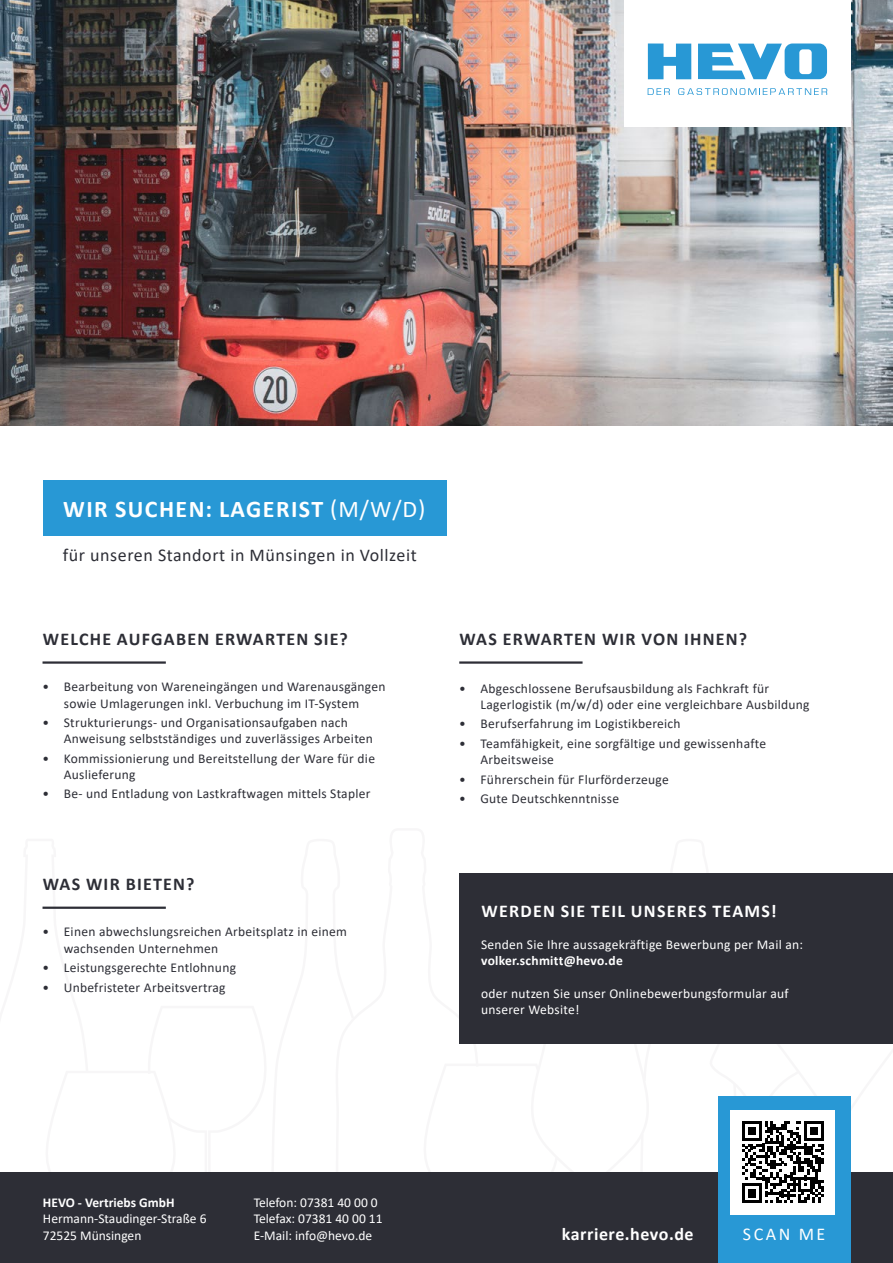
<style>
.page{position:relative;width:893px;height:1263px;background:#fff}
.page>*{position:absolute;margin:0;border:0;box-sizing:border-box;transform-origin:0 0}
.t1{font:700 24px "Calibri";letter-spacing:.06em;color:#fff}
.t2{font:700 18px "Calibri";letter-spacing:.07em;color:#2d2e36}
.t3{font:18px "Calibri";letter-spacing:.03em;color:#2d2e36}
.t4{font:700 18px "Calibri";letter-spacing:.07em;color:#fff}
.t5{font:700 18px "Calibri";letter-spacing:.03em;color:#fff}
.t6{font:18px "Calibri";letter-spacing:.14em;color:#fff}
.t7{font:13.5px/16.2px "Calibri";letter-spacing:.02em;color:#2d2e36}
.t8{font:13.5px/16.2px "Calibri";letter-spacing:.01em;color:#fff}
.t9{font:700 13.5px "Calibri";letter-spacing:.02em;color:#fff}
.t10{font:700 13.5px "Calibri";color:#fff}
.s1{font-weight:400}
</style>
<div class="page">
<div style="left:0;top:1172px;width:893px;height:91px;background:#2d2e36"></div>
<div style="left:718px;top:1096px;width:132px;height:167px;background:#2898d5"></div>
<div style="left:731px;top:1110px;width:104px;height:104px;background:#fff"></div>
<svg style="left:639px;top:1043px;width:185px;height:172px"></svg>
<img style="left:0;top:0;width:893px;height:425px">
<div style="left:459px;top:873px;width:434px;height:170px;background:#2d2e36"></div>
<div style="left:624px;top:0;width:226px;height:127px;background:#fff"></div>
<svg style="left:648px;top:44px;width:179px;height:35px"></svg>
<svg style="left:648px;top:88px;width:22px;height:7px"></svg>
<svg style="left:678px;top:88px;width:149px;height:7px"></svg>
<div style="left:43px;top:480px;width:403px;height:56px;background:#2898d5"></div>
<hr style="left:43px;top:906px;width:123px;height:3px;background:#2d2e36">
<hr style="left:43px;top:661px;width:123px;height:3px;background:#2d2e36">
<hr style="left:459px;top:661px;width:124px;height:3px;background:#2d2e36">
<h1 class="t1" style="left:63px;top:492px;width:364px">WIR SUCHEN: LAGERIST <span class="s1">(M/W/D)</span></h1>
<h2 class="t3" style="left:63px;top:543px;width:355px">für unseren Standort in Münsingen in Vollzeit</h2>
<h2 class="t2" style="left:43px;top:626px;width:307px">WELCHE AUFGABEN ERWARTEN SIE?</h2>
<p class="t7" style="left:43px;top:678px;width:344px;text-align:center">• Bearbeitung von Wareneingängen und Warenausgängen sowie Umlagerungen inkl. Verbuchung im IT-System</p>
<p class="t7" style="left:64px;top:714px;width:311px;text-indent:-21px">• Strukturierungs- und Organisationsaufgaben nach<br>Anweisung selbstständiges und zuverlässiges Arbeiten</p>
<p class="t7" style="left:64px;top:750px;width:313px;text-indent:-21px">• Kommissionierung und Bereitstellung der Ware für die<br>Auslieferung</p>
<p class="t7" style="left:43px;top:785px;width:329px">• Be- und Entladung von Lastkraftwagen mittels Stapler</p>
<h2 class="t2" style="left:43px;top:871px;width:153px">WAS WIR BIETEN?</h2>
<p class="t7" style="left:64px;top:923px;width:285px;text-indent:-21px">• Einen abwechslungsreichen Arbeitsplatz in einem wachsenden Unternehmen</p>
<p class="t7" style="left:43px;top:959px;width:195px">• Leistungsgerechte Entlohnung</p>
<p class="t7" style="left:43px;top:978px;width:185px">• Unbefristeter Arbeitsvertrag</p>
<h2 class="t2" style="left:460px;top:626px;width:289px">WAS ERWARTEN WIR VON IHNEN?</h2>
<p class="t7" style="left:480px;top:680px;width:330px;text-indent:-21px">• Abgeschlossene Berufsausbildung als Fachkraft für<br>Lagerlogistik (m/w/d) oder eine vergleichbare Ausbildung</p>
<p class="t7" style="left:459px;top:715px;width:223px">• Berufserfahrung im Logistikbereich</p>
<p class="t7" style="left:480px;top:735px;width:287px;text-indent:-21px">• Teamfähigkeit, eine sorgfältige und gewissenhafte<br>Arbeitsweise</p>
<p class="t7" style="left:459px;top:771px;width:211px">• Führerschein für Flurförderzeuge</p>
<p class="t7" style="left:459px;top:790px;width:161px">• Gute Deutschkenntnisse</p>
<h2 class="t4" style="left:481px;top:898px;width:297px">WERDEN SIE TEIL UNSERES TEAMS!</h2>
<p class="t8" style="left:481px;top:936px;width:323px">Senden Sie Ihre aussagekräftige Bewerbung per Mail an:</p>
<p class="t9" style="left:481px;top:951px;width:143px">volker.schmitt@hevo.de</p>
<p class="t8" style="left:481px;top:985px;width:309px">oder nutzen Sie unser Onlinebewerbungsformular auf unserer Website!</p>
<p class="t10" style="left:43px;top:1193px;width:133px">HEVO - Vertriebs GmbH</p>
<p class="t8" style="left:43px;top:1210px;width:165px">Hermann-Staudinger-Straße 6<br>72525 Münsingen</p>
<p class="t8" style="left:254px;top:1194px;width:130px">Telefon: 07381 40 00 0<br>Telefax: 07381 40 00 11<br>E-Mail: info@hevo.de</p>
<h2 class="t5" style="left:562px;top:1221px;width:133px">karriere.hevo.de</h2>
<h2 class="t6" style="left:743px;top:1221px;width:84px">SCAN ME</h2>
</div>
